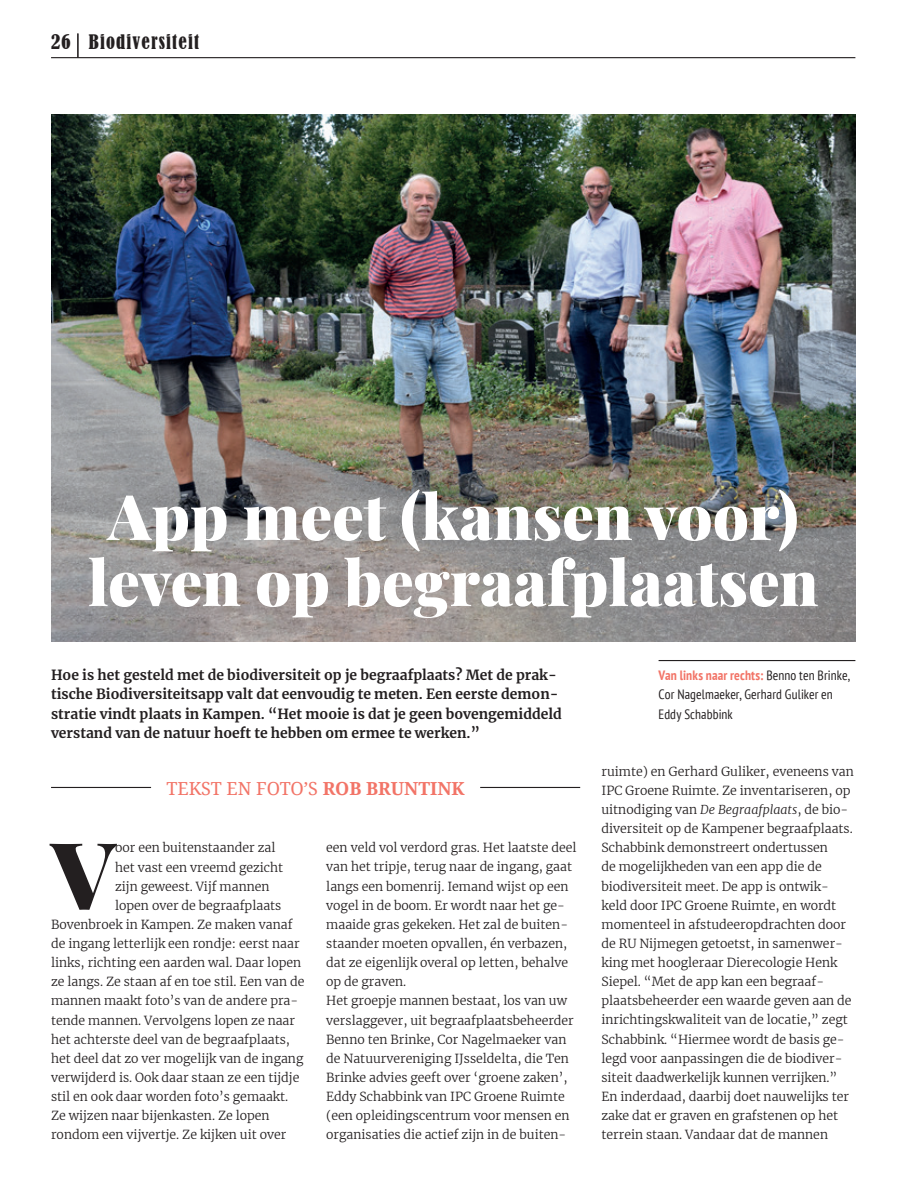
<style>
.page{position:relative;width:915px;height:1191px;background:#fff}
.page>*{position:absolute;margin:0;border:0;box-sizing:border-box;transform-origin:0 0}
.t1{font:900 93.3px "Playfair Display";color:#231f20}
.t2{font:900 63px/66px "Playfair Display";color:#fff;text-align:center}
.t3{font:condensed 18.75px "Bernard";letter-spacing:.06em;color:#231f20}
.t4{font:18px "Noto Serif";color:#f27467}
.t5{font:700 13.8px/19px "Merriweather";color:#231f20}
.t6{font:condensed 13.5px/19.2px "PT Sans";letter-spacing:.005em;color:#231f20}
.t7{font:300 12.3px/19px "Merriweather";color:#231f20}
.s1{font-weight:700}
.s2{font-weight:700;color:#f27467}
.s3{font-style:italic}
</style>
<div class="page">
<hr style="left:51px;top:57px;width:804px;height:1px;background:#231f20">
<img style="left:51px;top:115px;width:804px;height:527px">
<svg style="left:77px;top:33px;width:1px;height:24px"></svg>
<hr style="left:658px;top:660px;width:197px;height:1px;background:#231f20">
<hr style="left:51px;top:787px;width:100px;height:1px;background:#231f20">
<hr style="left:480px;top:787px;width:100px;height:1px;background:#231f20">
<h3 class="t3" style="left:51px;top:31px;width:149px">26 Biodiversiteit</h3>
<h2 class="t2" style="left:88px;top:478px;width:731px">App meet (kansen voor) leven op begraafplaatsen</h2>
<p class="t5" style="left:51px;top:665px;width:512px">Hoe is het gesteld met de biodiversiteit op je begraafplaats? Met de prak&shy;tische Biodiversiteitsapp valt dat eenvoudig te meten. Een eerste demon&shy;stratie vindt plaats in Kampen. “Het mooie is dat je geen bovengemiddeld verstand van de natuur hoeft te hebben om ermee te werken.”</p>
<h3 class="t4" style="left:166px;top:776px;width:300px">TEKST EN FOTO’S <span class="s1">ROB BRUNTINK</span></h3>
<h1 class="t1" style="left:51px;top:801px;width:66px">V</h1>
<p class="t7" style="left:115px;top:838px;width:162px">oor een buitenstaander zal</p>
<p class="t7" style="left:115px;top:857px;width:170px">het vast een vreemd gezicht</p>
<p class="t7" style="left:115px;top:876px;width:156px">zijn geweest. Vijf mannen</p>
<p class="t7" style="left:115px;top:895px;width:168px">lopen over de begraafplaats</p>
<p class="t7" style="left:51px;top:914px;width:243px">Bovenbroek in Kampen. Ze maken vanaf</p>
<p class="t7" style="left:51px;top:933px;width:250px">de ingang letterlijk een rondje: eerst naar</p>
<p class="t7" style="left:51px;top:952px;width:251px">links, richting een aarden wal. Daar lopen</p>
<p class="t7" style="left:51px;top:972px;width:255px">ze langs. Ze staan af en toe stil. Een van de</p>
<p class="t7" style="left:51px;top:991px;width:249px">mannen maakt foto’s van de andere pra-</p>
<p class="t7" style="left:51px;top:1010px;width:245px">tende mannen. Vervolgens lopen ze naar</p>
<p class="t7" style="left:51px;top:1029px;width:240px">het achterste deel van de begraafplaats,</p>
<p class="t7" style="left:51px;top:1048px;width:254px">het deel dat zo ver mogelijk van de ingang</p>
<p class="t7" style="left:51px;top:1067px;width:250px">verwijderd is. Ook daar staan ze een tijdje</p>
<p class="t7" style="left:51px;top:1086px;width:238px">stil en ook daar worden foto’s gemaakt.</p>
<p class="t7" style="left:51px;top:1105px;width:220px">Ze wijzen naar bijenkasten. Ze lopen</p>
<p class="t7" style="left:51px;top:1125px;width:237px">rondom een vijvertje. Ze kijken uit over</p>
<p class="t7" style="left:326px;top:838px;width:252px">een veld vol verdord gras. Het laatste deel van het tripje, terug naar de ingang, gaat langs een bomenrij. Iemand wijst op een vogel in de boom. Er wordt naar het ge&shy;maaide gras gekeken. Het zal de buiten&shy;staander moeten opvallen, én verbazen, dat ze eigenlijk overal op letten, behalve op de graven.<br>Het groepje mannen bestaat, los van uw verslaggever, uit begraafplaatsbeheerder Benno ten Brinke, Cor Nagelmaeker van de Natuurvereniging IJsseldelta, die Ten Brinke advies geeft over ‘groene zaken’, Eddy Schabbink van IPC Groene Ruimte (een opleidingscentrum voor mensen en organisaties die actief zijn in de buiten-</p>
<p class="t6" style="left:658px;top:665px;width:193px"><span class="s2">Van links naar rechts:</span> Benno ten Brinke,<br>Cor Nagelmaeker, Gerhard Guliker en<br>Eddy Schabbink</p>
<p class="t7" style="left:601px;top:761px;width:254px">ruimte) en Gerhard Guliker, eveneens van IPC Groene Ruimte. Ze inventariseren, op uitnodiging van <span class="s3">De Begraafplaats</span>, de bio&shy;diversiteit op de Kampener begraafplaats.<br>Schabbink demonstreert ondertussen<br>de mogelijkheden van een app die de biodiversiteit meet. De app is ontwik&shy;keld door IPC Groene Ruimte, en wordt momenteel in afstudeeropdrachten door de RU Nijmegen getoetst, in samenwer&shy;king met hoogleraar Dierecologie Henk Siepel. “Met de app kan een begraaf&shy;plaatsbeheerder een waarde geven aan de inrichtingskwaliteit van de locatie,” zegt Schabbink. “Hiermee wordt de basis ge&shy;legd voor aanpassingen die de biodiver&shy;siteit daadwerkelijk kunnen verrijken.” En inderdaad, daarbij doet nauwelijks ter zake dat er graven en grafstenen op het terrein staan. Vandaar dat de mannen</p>
</div>
